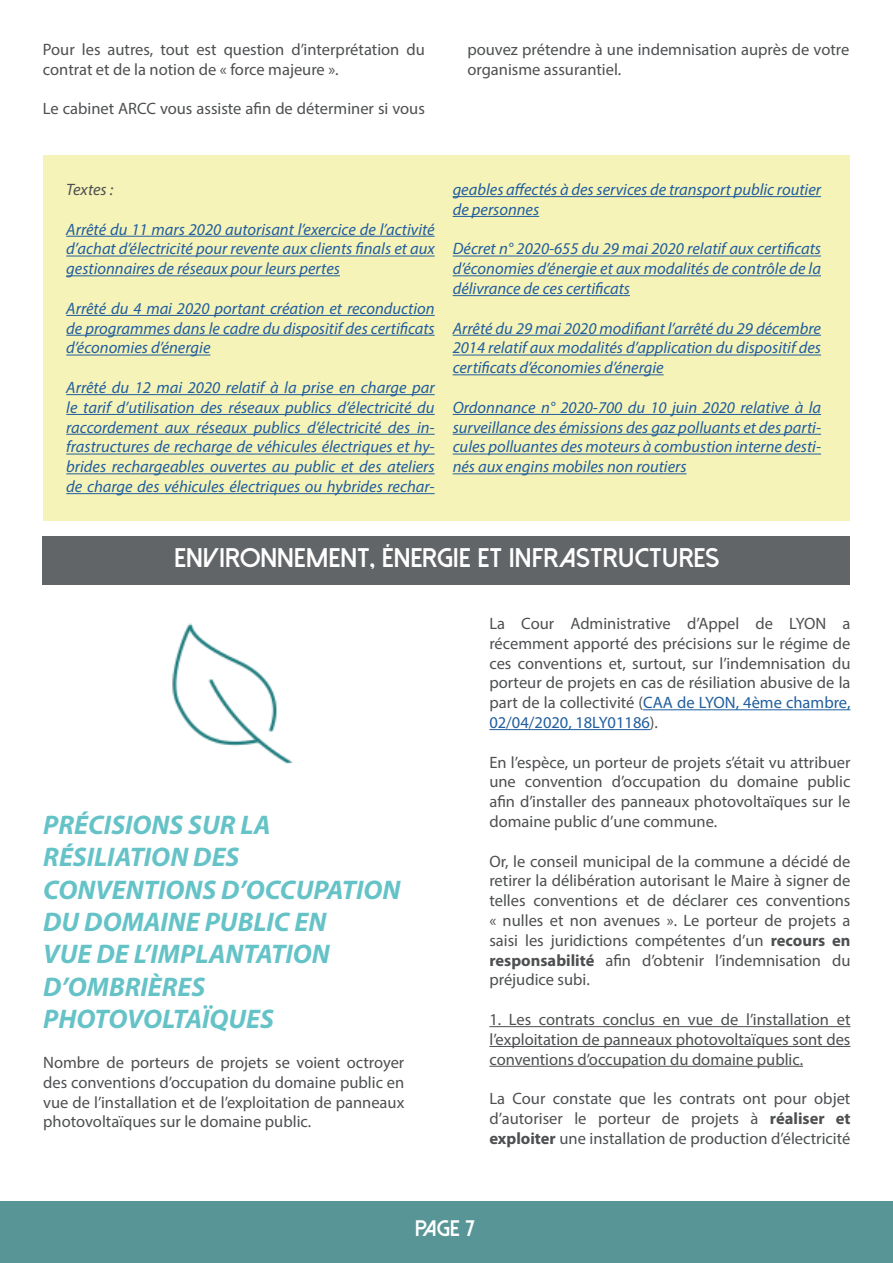
<style>
.page{position:relative;width:893px;height:1263px;background:#fff}
.page>*{position:absolute;margin:0;border:0;box-sizing:border-box;transform-origin:0 0}
.t1{font:italic 700 27px/32.4px "Myriad Pro";color:#65c3c8}
.t2{font:800 27px "Dolce Vita";color:#fff}
.t3{font:800 22.5px "Dolce Vita";color:#fff}
.t4{font:16.5px/19.8px "Myriad Pro";color:#4d4f51;text-align:justify}
.t5{font:italic 16.5px/19.8px "Myriad Pro";color:#215e9e;text-align:justify}
.t6{font:italic 16.5px "Myriad Pro";color:#4d4f51}
.s1{color:#215e9e}
.s2{font-weight:700}
</style>
<div class="page">
<div style="left:1px;top:1201px;width:892px;height:62px;background:#589597"></div>
<hr style="left:0;top:1201px;width:1px;height:62px;background:#589598">
<div style="left:43px;top:155px;width:806px;height:366px;background:#f6f3b8"></div>
<hr style="left:66px;top:236px;width:369px;height:1px;background:#215e9e">
<hr style="left:66px;top:256px;width:369px;height:1px;background:#215e9e">
<hr style="left:66px;top:275px;width:274px;height:1px;background:#215e9e">
<hr style="left:66px;top:315px;width:369px;height:1px;background:#215e9e">
<hr style="left:66px;top:335px;width:369px;height:1px;background:#215e9e">
<hr style="left:66px;top:355px;width:144px;height:1px;background:#215e9e">
<hr style="left:66px;top:394px;width:369px;height:1px;background:#215e9e">
<hr style="left:66px;top:414px;width:369px;height:1px;background:#215e9e">
<hr style="left:66px;top:434px;width:369px;height:1px;background:#215e9e">
<hr style="left:66px;top:454px;width:369px;height:1px;background:#215e9e">
<hr style="left:66px;top:473px;width:369px;height:1px;background:#215e9e">
<hr style="left:66px;top:493px;width:369px;height:1px;background:#215e9e">
<hr style="left:453px;top:196px;width:368px;height:1px;background:#215e9e">
<hr style="left:453px;top:216px;width:86px;height:1px;background:#215e9e">
<hr style="left:453px;top:256px;width:368px;height:1px;background:#215e9e">
<hr style="left:453px;top:275px;width:368px;height:1px;background:#215e9e">
<hr style="left:453px;top:295px;width:177px;height:1px;background:#215e9e">
<hr style="left:453px;top:335px;width:368px;height:1px;background:#215e9e">
<hr style="left:453px;top:355px;width:368px;height:1px;background:#215e9e">
<hr style="left:453px;top:374px;width:211px;height:1px;background:#215e9e">
<hr style="left:453px;top:414px;width:368px;height:1px;background:#215e9e">
<hr style="left:453px;top:434px;width:368px;height:1px;background:#215e9e">
<hr style="left:453px;top:454px;width:368px;height:1px;background:#215e9e">
<hr style="left:453px;top:473px;width:234px;height:1px;background:#215e9e">
<div style="left:43px;top:536px;width:807px;height:49px;background:#626568"></div>
<hr style="left:643px;top:709px;width:207px;height:1px;background:#215e9e">
<hr style="left:489px;top:729px;width:161px;height:1px;background:#215e9e">
<hr style="left:489px;top:1026px;width:361px;height:1px;background:#4d4f51">
<hr style="left:489px;top:1046px;width:361px;height:1px;background:#4d4f51">
<hr style="left:489px;top:1066px;width:314px;height:1px;background:#4d4f51">
<img style="left:172px;top:623px;width:121px;height:141px">
<p class="t4" style="left:43px;top:39px;width:383px">Pour les autres, tout est question d’interprétation du contrat et de la notion de « force majeure ».</p>
<p class="t4" style="left:43px;top:99px;width:383px">Le cabinet ARCC vous assiste afin de déterminer si vous</p>
<p class="t4" style="left:467px;top:39px;width:383px">pouvez prétendre à une indemnisation auprès de votre organisme assurantiel.</p>
<p class="t6" style="left:66px;top:179px;width:48px">Textes :</p>
<p class="t5" style="left:66px;top:219px;width:370px">Arrêté du 11 mars 2020 autorisant l’exercice de l’activité d’achat d’électricité pour revente aux clients finals et aux gestionnaires de réseaux pour leurs pertes</p>
<p class="t5" style="left:66px;top:298px;width:370px">Arrêté du 4 mai 2020 portant création et reconduction de programmes dans le cadre du dispositif des certificats d’économies d’énergie</p>
<p class="t5" style="left:66px;top:377px;width:370px">Arrêté du 12 mai 2020 relatif à la prise en charge par le tarif d’utilisation des réseaux publics d’électricité du raccordement aux réseaux publics d’électricité des in&shy;frastructures de recharge de véhicules électriques et hy&shy;brides rechargeables ouvertes au public et des ateliers de charge des véhicules électriques ou hybrides rechar-</p>
<p class="t5" style="left:453px;top:179px;width:370px">geables affectés à des services de transport public routier de personnes</p>
<p class="t5" style="left:453px;top:239px;width:370px">Décret n° 2020-655 du 29 mai 2020 relatif aux certificats d’économies d’énergie et aux modalités de contrôle de la délivrance de ces certificats</p>
<p class="t5" style="left:453px;top:318px;width:370px">Arrêté du 29 mai 2020 modifiant l’arrêté du 29 décembre 2014 relatif aux modalités d’application du dispositif des certificats d’économies d’énergie</p>
<p class="t5" style="left:453px;top:397px;width:370px">Ordonnance n° 2020-700 du 10 juin 2020 relative à la surveillance des émissions des gaz polluants et des parti&shy;cules polluantes des moteurs à combustion interne desti&shy;nés aux engins mobiles non routiers</p>
<h1 class="t2" style="left:174px;top:544px;width:547px">ENVIRONNEMENT, ÉNERGIE ET INFRASTRUCTURES</h1>
<h1 class="t1" style="left:43px;top:808px;width:359px">PRÉCISIONS SUR LA<br>RÉSILIATION DES<br>CONVENTIONS D’OCCUPATION<br>DU DOMAINE PUBLIC EN<br>VUE DE L’IMPLANTATION<br>D’OMBRIÈRES<br>PHOTOVOLTAÏQUES</h1>
<p class="t4" style="left:43px;top:1052px;width:363px">Nombre de porteurs de projets se voient octroyer des conventions d’occupation du domaine public en vue de l’installation et de l’exploitation de panneaux photovoltaïques sur le domaine public.</p>
<p class="t4" style="left:489px;top:613px;width:363px">La Cour Administrative d’Appel de LYON a récemment apporté des précisions sur le régime de ces conventions et, surtout, sur l’indemnisation du porteur de projets en cas de résiliation abusive de la part de la collectivité (<span class="s1">CAA de LYON, 4ème chambre, 02/04/2020, 18LY01186</span>).</p>
<p class="t4" style="left:489px;top:752px;width:363px">En l’espèce, un porteur de projets s’était vu attribuer une convention d’occupation du domaine public afin d’installer des panneaux photovoltaïques sur le domaine public d’une commune.</p>
<p class="t4" style="left:489px;top:851px;width:363px">Or, le conseil municipal de la commune a décidé de retirer la délibération autorisant le Maire à signer de telles conventions et de déclarer ces conventions « nulles et non avenues ». Le porteur de projets a saisi les juridictions compétentes d’un <span class="s2">recours en responsabilité</span> afin d’obtenir l’indemnisation du préjudice subi.</p>
<p class="t4" style="left:489px;top:1009px;width:363px">1. Les contrats conclus en vue de l’installation et l’exploitation de panneaux photovoltaïques sont des conventions d’occupation du domaine public.</p>
<p class="t4" style="left:489px;top:1088px;width:363px">La Cour constate que les contrats ont pour objet d’autoriser le porteur de projets à <span class="s2">réaliser et exploiter</span> une installation de production d’électricité</p>
<h2 class="t3" style="left:415px;top:1216px;width:62px">PAGE 7</h2>
</div>
